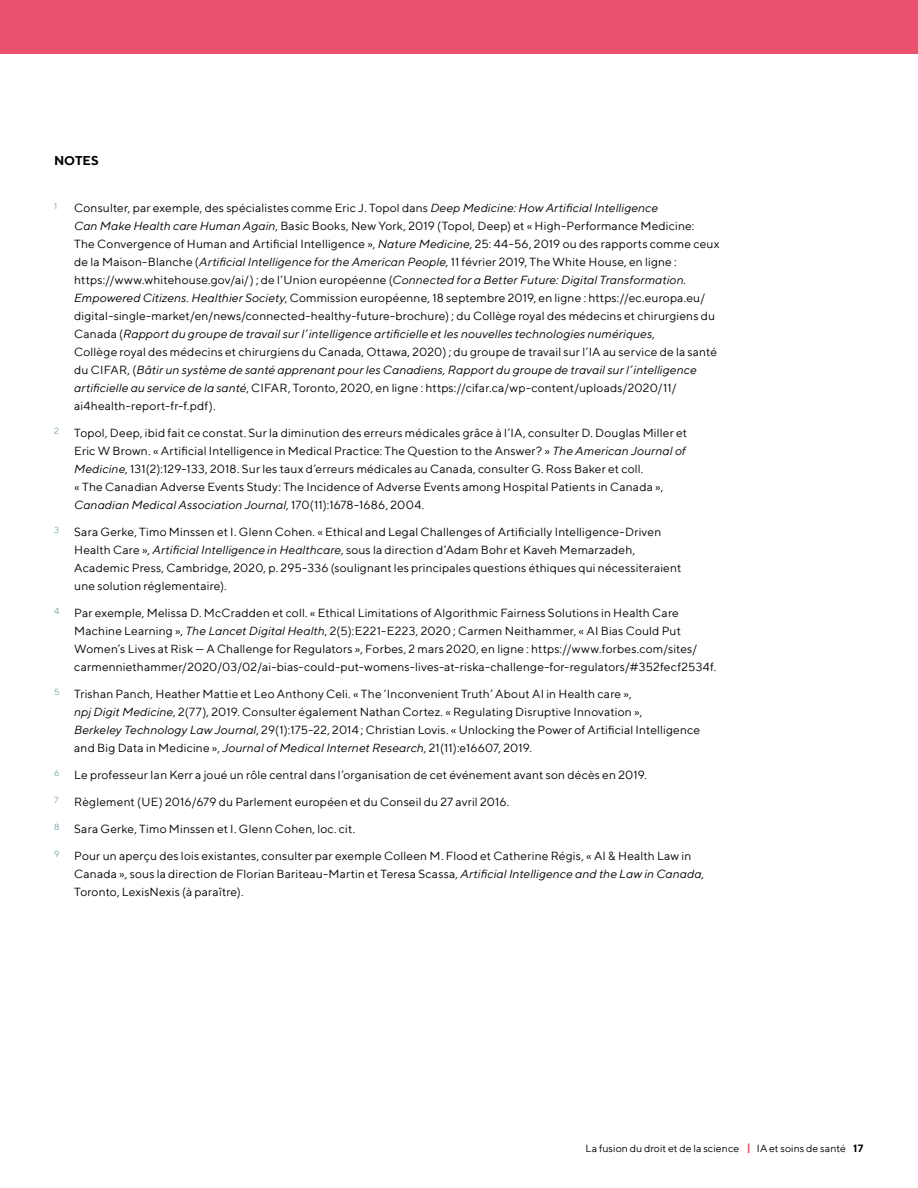
<style>
.page{position:relative;width:918px;height:1188px;background:#fff}
.page>*{position:absolute;margin:0;border:0;box-sizing:border-box;transform-origin:0 0}
.h1_-_endnotes{font:700 12.75px "TT Norms";color:#000}
.p_footnote_text{font:12px/18px "TT Norms";letter-spacing:.015em;color:#000}
.t1{font:10.5px "TT Norms";letter-spacing:.005em;color:#000}
.p_footnote_text-2{font:9px "TT Norms";color:#69aab1}
.s1{font-style:italic}
.s2{font-weight:700;color:#eb516c}
.s3{font-weight:700}
</style>
<div class="page">
<div style="left:0;top:0;width:918px;height:54px;background:#eb516c"></div>
<p class="h1_-_endnotes" style="left:54px;top:153px;width:46px">NOTES</p>
<p class="p_footnote_text-2" style="left:54px;top:200px;width:5px">1</p>
<p class="p_footnote_text" style="left:74px;top:198px;width:647px">Consulter, par exemple, des spécialistes comme Eric J. Topol dans <span class="s1">Deep Medicine: How Artificial Intelligence<br>Can Make Health care Human Again</span>, Basic Books, New York, 2019 (Topol, Deep) et « High-Performance Medicine:<br>The Convergence of Human and Artificial Intelligence », <span class="s1">Nature Medicine</span>, 25: 44-56, 2019 ou des rapports comme ceux de la Maison-Blanche (<span class="s1">Artificial Intelligence for the American People</span>, 11 février 2019, The White House, en ligne : https://www.whitehouse.gov/ai/) ; de l’Union européenne (<span class="s1">Connected for a Better Future: Digital Transformation.<br>Empowered Citizens. Healthier Society</span>, Commission européenne, 18 septembre 2019, en ligne : https://ec.europa.eu/ digital-single-market/en/news/connected-healthy-future-brochure) ; du Collège royal des médecins et chirurgiens du Canada (<span class="s1">Rapport du groupe de travail sur l’intelligence artificielle et les nouvelles technologies numériques</span>,<br>Collège royal des médecins et chirurgiens du Canada, Ottawa, 2020) ; du groupe de travail sur l’IA au service de la santé du CIFAR, (<span class="s1">Bâtir un système de santé apprenant pour les Canadiens, Rapport du groupe de travail sur l’intelligence artificielle au service de la santé</span>, CIFAR, Toronto, 2020, en ligne : https://cifar.ca/wp-content/uploads/2020/11/ ai4health-report-fr-f.pdf).</p>
<p class="p_footnote_text-2" style="left:54px;top:425px;width:6px">2</p>
<p class="p_footnote_text" style="left:74px;top:423px;width:614px">Topol, Deep, ibid fait ce constat. Sur la diminution des erreurs médicales grâce à l’IA, consulter D. Douglas Miller et Eric W Brown. « Artificial Intelligence in Medical Practice: The Question to the Answer? » <span class="s1">The American Journal of Medicine</span>, 131(2):129-133, 2018. Sur les taux d’erreurs médicales au Canada, consulter G. Ross Baker et coll.<br>« The Canadian Adverse Events Study: The Incidence of Adverse Events among Hospital Patients in Canada », <span class="s1">Canadian Medical Association Journal</span>, 170(11):1678-1686, 2004.</p>
<p class="p_footnote_text-2" style="left:54px;top:524px;width:7px">3</p>
<p class="p_footnote_text" style="left:74px;top:522px;width:609px">Sara Gerke, Timo Minssen et I. Glenn Cohen. « Ethical and Legal Challenges of Artificially Intelligence-Driven Health Care », <span class="s1">Artificial Intelligence in Healthcare</span>, sous la direction d’Adam Bohr et Kaveh Memarzadeh, Academic Press, Cambridge, 2020, p. 295-336 (soulignant les principales questions éthiques qui nécessiteraient une solution réglementaire).</p>
<p class="p_footnote_text" style="left:74px;top:603px;width:644px;text-indent:-20px"><sup>4</sup> Par exemple, Melissa D. McCradden et coll. « Ethical Limitations of Algorithmic Fairness Solutions in Health Care Machine Learning », <span class="s1">The Lancet Digital Health</span>, 2(5):E221-E223, 2020 ; Carmen Neithammer, « AI Bias Could Put Women’s Lives at Risk — A Challenge for Regulators », Forbes, 2 mars 2020, en ligne : https://www.forbes.com/sites/ carmenniethammer/2020/03/02/ai-bias-could-put-womens-lives-at-riska-challenge-for-regulators/#352fecf2534f.</p>
<p class="p_footnote_text" style="left:74px;top:684px;width:627px;text-indent:-20px"><sup>5</sup> Trishan Panch, Heather Mattie et Leo Anthony Celi. « The ‘Inconvenient Truth’ About AI in Health care »,<br><span class="s1">npj Digit Medicine</span>, 2(77), 2019. Consulter également Nathan Cortez. « Regulating Disruptive Innovation »,<br><span class="s1">Berkeley Technology Law Journal</span>, 29(1):175-22, 2014 ; Christian Lovis. « Unlocking the Power of Artificial Intelligence and Big Data in Medicine », <span class="s1">Journal of Medical Internet Research</span>, 21(11):e16607, 2019.</p>
<p class="p_footnote_text" style="left:54px;top:765px;width:594px"><sup>6</sup> Le professeur Ian Kerr a joué un rôle central dans l’organisation de cet événement avant son décès en 2019.</p>
<p class="p_footnote_text-2" style="left:54px;top:794px;width:6px">7</p>
<p class="p_footnote_text" style="left:74px;top:792px;width:437px">Règlement (UE) 2016/679 du Parlement européen et du Conseil du 27 avril 2016.</p>
<p class="p_footnote_text" style="left:54px;top:819px;width:303px"><sup>8</sup> Sara Gerke, Timo Minssen et I. Glenn Cohen, loc. cit.</p>
<p class="p_footnote_text" style="left:74px;top:846px;width:631px;text-indent:-20px"><sup>9</sup> Pour un aperçu des lois existantes, consulter par exemple Colleen M. Flood et Catherine Régis, « AI &amp; Health Law in<br>Canada », sous la direction de Florian Bariteau-Martin et Teresa Scassa, <span class="s1">Artificial Intelligence and the Law in Canada</span>,<br>Toronto, LexisNexis (à paraître).</p>
<p class="t1" style="left:586px;top:1142px;width:279px">La fusion du droit et de la science <span class="s2">|</span> IA et soins de santé <span class="s3">17</span></p>
</div>
